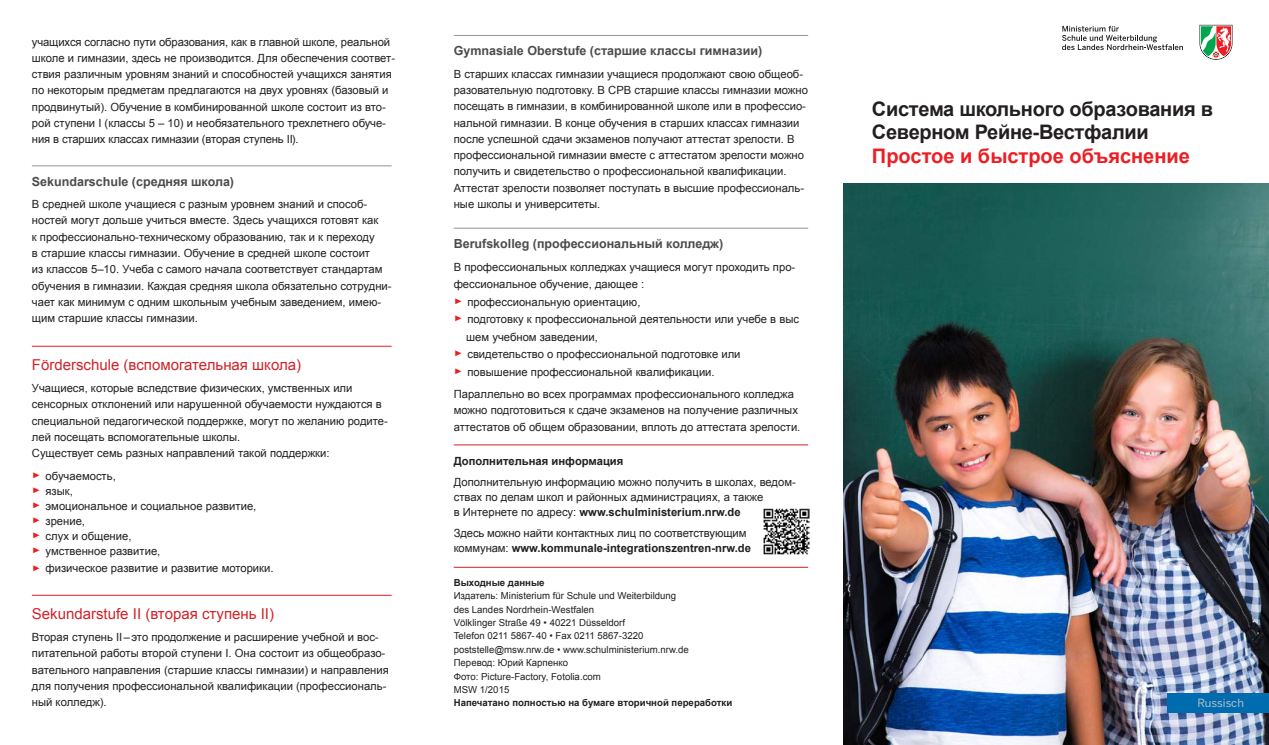
<style>
.page{position:relative;width:1269px;height:745px;background:#fff}
.page>*{position:absolute;margin:0;border:0;box-sizing:border-box;transform-origin:0 0}
.t1{font:700 20px/23.8px "Arial";letter-spacing:-.015em;color:#231f20}
.t2{font:700 20px "Arial";color:#ee1d23}
.t3{font:15px "Arial";color:#d1232a}
.t4{font:700 12.5px "Arial";color:#4b4c4d}
.t5{font:11.25px/16.2px "Arial";color:#231f20}
.t6{font:700 11.25px "Arial";color:#231f20}
.t7{font:11.25px "Benton Sans";color:#bcbdc0}
.t8{font:9.62px/13.4px "Arial";color:#231f20}
.t9{font:700 9.62px "Arial";color:#231f20}
.s1{font-family:"Meta OT";font-size:16.25px;color:#ee1d23}
.s2{font-weight:700}
</style>
<div class="page">
<hr style="left:454px;top:35px;width:354px;height:1px;background:#939598">
<hr style="left:454px;top:228px;width:354px;height:1px;background:#939598">
<img style="left:763px;top:508px;width:46px;height:46px">
<img style="left:843px;top:183px;width:425px;height:561px">
<svg style="left:1062px;top:26px;width:120px;height:24px"></svg>
<svg style="left:1199px;top:25px;width:33px;height:35px"></svg>
<hr style="left:32px;top:165px;width:360px;height:1px;background:#939598">
<hr style="left:32px;top:346px;width:360px;height:1px;background:#ee1d23">
<hr style="left:32px;top:594px;width:360px;height:1px;background:#ee1d23">
<hr style="left:454px;top:444px;width:354px;height:1px;background:#d1232a">
<div style="left:1168px;top:692px;width:100px;height:20px;background:#006cb0"></div>
<hr style="left:454px;top:566px;width:354px;height:1px;background:#d1232a">
<p class="t5" style="left:32px;top:34px;width:365px">учащихся согласно пути образования, как в главной школе, реальной школе и гимназии, здесь не производится. Для обеспечения соответ&shy;ствия различным уровням знаний и способностей учащихся занятия по некоторым предметам предлагаются на двух уровнях (базовый и продвинутый). Обучение в комбинированной школе состоит из вто&shy;рой ступени I (классы 5 – 10) и необязательного трехлетнего обуче&shy;ния в старших классах гимназии (вторая ступень II).</p>
<p class="t4" style="left:32px;top:173px;width:204px">Sekundarschule (средняя школа)</p>
<p class="t5" style="left:32px;top:196px;width:361px">В средней школе учащиеся с разным уровнем знаний и способ&shy;ностей могут дольше учиться вместе. Здесь учащихся готовят как<br>к профессионально-техническому образованию, так и к переходу<br>в старшие классы гимназии. Обучение в средней школе состоит<br>из классов 5–10. Учеба с самого начала соответствует стандартам обучения в гимназии. Каждая средняя школа обязательно сотрудни&shy;чает как минимум с одним школьным учебным заведением, имею&shy;щим старшие классы гимназии.</p>
<h2 class="t3" style="left:32px;top:354px;width:271px">Förderschule (вспомогательная школа)</h2>
<p class="t5" style="left:32px;top:380px;width:357px">Учащиеся, которые вследствие физических, умственных или сенсорных отклонений или нарушенной обучаемости нуждаются в специальной педагогической поддержке, могут по желанию родите&shy;лей посещать вспомогательные школы.<br>Существует семь разных направлений такой поддержки:</p>
<p class="t5" style="left:32px;top:468px;width:226px;line-height:15px"><span class="s1">▸</span> обучаемость,<br><span class="s1">▸</span> язык,<br><span class="s1">▸</span> эмоциональное и социальное развитие, <span class="s1">▸</span> зрение,<br><span class="s1">▸</span> слух и общение,<br><span class="s1">▸</span> умственное развитие,</p>
<p class="t5" style="left:32px;top:560px;width:243px"><span class="s1">▸</span> физическое развитие и развитие моторики.</p>
<h2 class="t3" style="left:32px;top:603px;width:244px">Sekundarstufe II (вторая ступень II)</h2>
<p class="t5" style="left:32px;top:628px;width:358px">Вторая ступень II–это продолжение и расширение учебной и вос&shy;питательной работы второй ступени I. Она состоит из общеобразо&shy;вательного направления (старшие классы гимназии) и направления для получения профессиональной квалификации (профессиональ&shy;ный колледж).</p>
<p class="t4" style="left:454px;top:42px;width:310px">Gymnasiale Oberstufe (старшие классы гимназии)</p>
<p class="t5" style="left:454px;top:66px;width:356px">В старших классах гимназии учащиеся продолжают свою общеоб&shy;разовательную подготовку. В СРВ старшие классы гимназии можно посещать в гимназии, в комбинированной школе или в профессио&shy;нальной гимназии. В конце обучения в старших классах гимназии после успешной сдачи экзаменов получают аттестат зрелости. В профессиональной гимназии вместе с аттестатом зрелости можно получить и свидетельство о профессиональной квалификации.<br>Аттестат зрелости позволяет поступать в высшие профессиональ&shy;ные школы и университеты.</p>
<p class="t4" style="left:454px;top:235px;width:271px">Berufskolleg (профессиональный колледж)</p>
<p class="t5" style="left:454px;top:258px;width:343px">В профессиональных колледжах учащиеся могут проходить про-</p>
<p class="t5" style="left:454px;top:276px;width:192px">фессиональное обучение, дающее :</p>
<p class="t5" style="left:454px;top:293px;width:188px"><span class="s1">▸</span> профессиональную ориентацию,</p>
<p class="t5" style="left:454px;top:311px;width:347px"><span class="s1">▸</span> подготовку к профессиональной деятельности или учебе в выс</p>
<p class="t5" style="left:466px;top:328px;width:133px">шем учебном заведении,</p>
<p class="t5" style="left:454px;top:346px;width:288px"><span class="s1">▸</span> свидетельство о профессиональной подготовке или</p>
<p class="t5" style="left:454px;top:363px;width:262px"><span class="s1">▸</span> повышение профессиональной квалификации.</p>
<p class="t5" style="left:454px;top:386px;width:348px">Параллельно во всех программах профессионального колледжа можно подготовиться к сдаче экзаменов на получение различных аттестатов об общем образовании, вплоть до аттестата зрелости.</p>
<p class="t6" style="left:454px;top:453px;width:171px">Дополнительная информация</p>
<p class="t5" style="left:454px;top:474px;width:344px;line-height:15px">Дополнительную информацию можно получить в школах, ведом&shy;ствах по делам школ и районных администрациях, а также<br>в Интернете по адресу: <span class="s2">www.schulministerium.nrw.de</span></p>
<p class="t5" style="left:454px;top:525px;width:299px;line-height:15px">Здесь можно найти контактных лиц по соответствующим коммунам: <span class="s2">www.kommunale-integrationszentren-nrw.de</span></p>
<p class="t9" style="left:454px;top:575px;width:92px">Выходные данные</p>
<p class="t8" style="left:454px;top:589px;width:237px">Издатель: Ministerium für Schule und Weiterbildung des Landes Nordrhein-Westfalen<br>Völklinger Straße 49 • 40221 Düsseldorf<br>Telefon 0211 5867- 40 • Fax 0211 5867-3220 poststelle@msw.nrw.de • www.schulministerium.nrw.de Перевод: Юрий Карпенко<br>Фото: Picture-Factory, Fotolia.com<br>MSW 1/2015</p>
<p class="t9" style="left:454px;top:696px;width:280px">Напечатано полностью на бумаге вторичной переработки</p>
<h1 class="t1" style="left:872px;top:97px;width:342px">Система школьного образования в<br>Северном Рейне-Вестфалии</h1>
<h1 class="t2" style="left:872px;top:143px;width:319px">Простое и быстрое объяснение</h1>
<p class="t7" style="left:1197px;top:696px;width:48px">Russisch</p>
</div>
